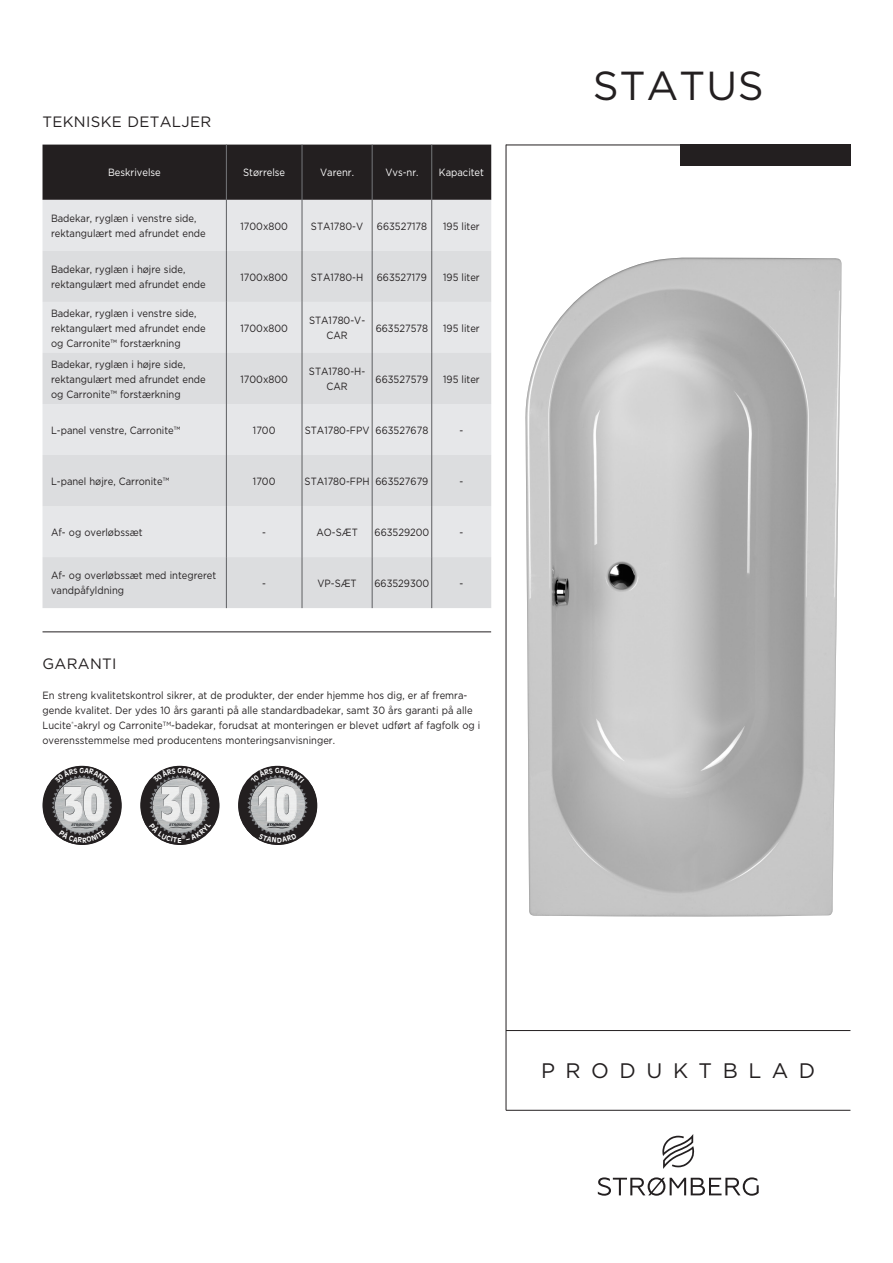
<style>
.page{position:relative;width:893px;height:1263px;background:#fff}
.page>*{position:absolute;margin:0;border:0;box-sizing:border-box;transform-origin:0 0}
.t1{font:40.5px "Gotham";letter-spacing:.02em;color:#231f20}
.t2{font:21px "Gotham";color:#231f20}
.Kat_06_-_brød_10_18{font:15px "Gotham";letter-spacing:.02em;color:#231f20}
.Kat_06_-_brød_10_18-2{font:10.5px/15px "Gotham";color:#231f20;scale:.9 1}
.Skema__Hoved__ny{font:10.5px "Gotham";color:#fff;scale:.9 1}
</style>
<div class="page">
<hr style="left:506px;top:145px;width:344px;height:1px;background:#231f20">
<hr style="left:506px;top:1110px;width:344px;height:1px;background:#231f20">
<hr style="left:506px;top:1030px;width:344px;height:1px;background:#231f20">
<hr style="left:506px;top:145px;width:1px;height:965px;background:#231f20">
<div style="left:680px;top:145px;width:170px;height:21px;background:#231f20"></div>
<div style="left:43px;top:145px;width:448px;height:55px;background:#231f20"></div>
<div style="left:43px;top:200px;width:448px;height:51px;background:#e6e7e9"></div>
<svg style="left:43px;top:251px;width:448px;height:357px;background:#e0e1e3"></svg>
<hr style="left:226px;top:145px;width:1px;height:55px;background:#6c6d70">
<hr style="left:301px;top:145px;width:2px;height:55px;background:#6c6d70">
<hr style="left:372px;top:145px;width:1px;height:55px;background:#6c6d70">
<hr style="left:431px;top:145px;width:1px;height:55px;background:#6c6d70">
<hr style="left:301px;top:200px;width:2px;height:51px;background:#6c6d70">
<hr style="left:301px;top:404px;width:2px;height:51px;background:#6c6d70">
<hr style="left:372px;top:200px;width:1px;height:51px;background:#6c6d70">
<hr style="left:372px;top:404px;width:1px;height:51px;background:#6c6d70">
<hr style="left:226px;top:200px;width:1px;height:51px;background:#6c6d70">
<hr style="left:431px;top:200px;width:1px;height:51px;background:#6c6d70">
<hr style="left:226px;top:404px;width:1px;height:51px;background:#6c6d70">
<hr style="left:431px;top:404px;width:1px;height:51px;background:#6c6d70">
<hr style="left:301px;top:251px;width:2px;height:51px;background:#6c6d70">
<hr style="left:301px;top:302px;width:2px;height:51px;background:#6c6d70">
<hr style="left:301px;top:353px;width:2px;height:51px;background:#6c6d70">
<hr style="left:372px;top:251px;width:1px;height:51px;background:#6c6d70">
<hr style="left:372px;top:302px;width:1px;height:51px;background:#6c6d70">
<hr style="left:372px;top:353px;width:1px;height:51px;background:#6c6d70">
<hr style="left:226px;top:251px;width:1px;height:51px;background:#6c6d70">
<hr style="left:431px;top:251px;width:1px;height:51px;background:#6c6d70">
<hr style="left:226px;top:302px;width:1px;height:51px;background:#6c6d70">
<hr style="left:431px;top:302px;width:1px;height:51px;background:#6c6d70">
<hr style="left:226px;top:353px;width:1px;height:51px;background:#6c6d70">
<hr style="left:431px;top:353px;width:1px;height:51px;background:#6c6d70">
<hr style="left:301px;top:455px;width:2px;height:51px;background:#6c6d70">
<hr style="left:372px;top:455px;width:1px;height:51px;background:#6c6d70">
<hr style="left:226px;top:455px;width:1px;height:51px;background:#6c6d70">
<hr style="left:431px;top:455px;width:1px;height:51px;background:#6c6d70">
<hr style="left:226px;top:506px;width:1px;height:51px;background:#6c6d70">
<hr style="left:226px;top:557px;width:1px;height:51px;background:#6c6d70">
<hr style="left:301px;top:506px;width:2px;height:51px;background:#6c6d70">
<hr style="left:301px;top:557px;width:2px;height:51px;background:#6c6d70">
<hr style="left:372px;top:506px;width:1px;height:51px;background:#6c6d70">
<hr style="left:372px;top:557px;width:1px;height:51px;background:#6c6d70">
<hr style="left:431px;top:506px;width:1px;height:51px;background:#6c6d70">
<hr style="left:431px;top:557px;width:1px;height:51px;background:#6c6d70">
<hr style="left:43px;top:631px;width:448px;height:1px;background:#231f20">
<img style="left:525px;top:258px;width:316px;height:658px">
<div style="left:43px;top:766px;width:78px;height:78px;background:#231f20;border-radius:50%"></div>
<div style="left:238px;top:766px;width:79px;height:78px;background:#231f20;border-radius:50%"></div>
<div style="left:140px;top:766px;width:79px;height:78px;background:#231f20;border-radius:50%"></div>
<svg style="left:598px;top:1177px;width:161px;height:19px"></svg>
<svg style="left:662px;top:1134px;width:32px;height:35px"></svg>
<svg style="left:52px;top:768px;width:60px;height:75px"></svg>
<svg style="left:247px;top:768px;width:61px;height:75px"></svg>
<svg style="left:149px;top:768px;width:62px;height:74px"></svg>
<p class="Kat_06_-_brød_10_18" style="left:43px;top:112px;width:170px">TEKNISKE DETALJER</p>
<p class="Skema__Hoved__ny" style="left:108px;top:166px;width:60px">Beskrivelse</p>
<p class="Skema__Hoved__ny" style="left:243px;top:166px;width:48px">Størrelse</p>
<p class="Skema__Hoved__ny" style="left:320px;top:166px;width:39px">Varenr.</p>
<p class="Skema__Hoved__ny" style="left:385px;top:166px;width:38px">Vvs-nr.</p>
<p class="Skema__Hoved__ny" style="left:439px;top:166px;width:52px">Kapacitet</p>
<p class="Kat_06_-_brød_10_18-2" style="left:51px;top:211px;width:173px">Badekar, ryglæn i venstre side, rektangulært med afrundet ende</p>
<p class="Kat_06_-_brød_10_18-2" style="left:240px;top:218px;width:54px">1700x800</p>
<p class="Kat_06_-_brød_10_18-2" style="left:311px;top:218px;width:60px">STA1780-V</p>
<p class="Kat_06_-_brød_10_18-2" style="left:377px;top:218px;width:57px">663527178</p>
<p class="Kat_06_-_brød_10_18-2" style="left:443px;top:218px;width:42px">195 liter</p>
<p class="Kat_06_-_brød_10_18-2" style="left:51px;top:262px;width:173px">Badekar, ryglæn i højre side, rektangulært med afrundet ende</p>
<p class="Kat_06_-_brød_10_18-2" style="left:240px;top:269px;width:54px">1700x800</p>
<p class="Kat_06_-_brød_10_18-2" style="left:311px;top:269px;width:60px">STA1780-H</p>
<p class="Kat_06_-_brød_10_18-2" style="left:377px;top:269px;width:57px">663527179</p>
<p class="Kat_06_-_brød_10_18-2" style="left:443px;top:269px;width:42px">195 liter</p>
<p class="Kat_06_-_brød_10_18-2" style="left:51px;top:305px;width:173px">Badekar, ryglæn i venstre side, rektangulært med afrundet ende</p>
<p class="Kat_06_-_brød_10_18-2" style="left:51px;top:335px;width:145px">og Carronite™ forstærkning</p>
<p class="Kat_06_-_brød_10_18-2" style="left:240px;top:320px;width:54px">1700x800</p>
<p class="Kat_06_-_brød_10_18-2" style="left:309px;top:313px;width:64px;text-align:center">STA1780-V-<br>CAR</p>
<p class="Kat_06_-_brød_10_18-2" style="left:376px;top:320px;width:60px">663527578</p>
<p class="Kat_06_-_brød_10_18-2" style="left:443px;top:320px;width:42px">195 liter</p>
<p class="Kat_06_-_brød_10_18-2" style="left:51px;top:356px;width:173px">Badekar, ryglæn i højre side, rektangulært med afrundet ende</p>
<p class="Kat_06_-_brød_10_18-2" style="left:51px;top:386px;width:145px">og Carronite™ forstærkning</p>
<p class="Kat_06_-_brød_10_18-2" style="left:240px;top:371px;width:54px">1700x800</p>
<p class="Kat_06_-_brød_10_18-2" style="left:309px;top:364px;width:64px;text-align:center">STA1780-H-<br>CAR</p>
<p class="Kat_06_-_brød_10_18-2" style="left:376px;top:371px;width:60px">663527579</p>
<p class="Kat_06_-_brød_10_18-2" style="left:443px;top:371px;width:42px">195 liter</p>
<p class="Kat_06_-_brød_10_18-2" style="left:51px;top:422px;width:145px">L-panel venstre, Carronite™</p>
<p class="Kat_06_-_brød_10_18-2" style="left:253px;top:422px;width:27px">1700</p>
<p class="Kat_06_-_brød_10_18-2" style="left:305px;top:422px;width:74px">STA1780-FPV</p>
<p class="Kat_06_-_brød_10_18-2" style="left:376px;top:422px;width:60px">663527678</p>
<p class="Kat_06_-_brød_10_18-2" style="left:460px;top:422px;width:6px">-</p>
<p class="Kat_06_-_brød_10_18-2" style="left:51px;top:473px;width:133px">L-panel højre, Carronite™</p>
<p class="Kat_06_-_brød_10_18-2" style="left:253px;top:473px;width:27px">1700</p>
<p class="Kat_06_-_brød_10_18-2" style="left:305px;top:473px;width:74px">STA1780-FPH</p>
<p class="Kat_06_-_brød_10_18-2" style="left:375px;top:473px;width:60px">663527679</p>
<p class="Kat_06_-_brød_10_18-2" style="left:460px;top:473px;width:6px">-</p>
<p class="Kat_06_-_brød_10_18-2" style="left:51px;top:524px;width:103px">Af- og overløbssæt</p>
<p class="Kat_06_-_brød_10_18-2" style="left:262px;top:524px;width:6px">-</p>
<p class="Kat_06_-_brød_10_18-2" style="left:316px;top:524px;width:48px">AO-SÆT</p>
<p class="Kat_06_-_brød_10_18-2" style="left:375px;top:524px;width:62px">663529200</p>
<p class="Kat_06_-_brød_10_18-2" style="left:460px;top:524px;width:6px">-</p>
<p class="Kat_06_-_brød_10_18-2" style="left:51px;top:568px;width:185px">Af- og overløbssæt med integreret</p>
<p class="Kat_06_-_brød_10_18-2" style="left:51px;top:583px;width:83px">vandpåfyldning</p>
<p class="Kat_06_-_brød_10_18-2" style="left:262px;top:575px;width:6px">-</p>
<p class="Kat_06_-_brød_10_18-2" style="left:317px;top:575px;width:45px">VP-SÆT</p>
<p class="Kat_06_-_brød_10_18-2" style="left:374px;top:575px;width:62px">663529300</p>
<p class="Kat_06_-_brød_10_18-2" style="left:460px;top:575px;width:6px">-</p>
<p class="Kat_06_-_brød_10_18" style="left:43px;top:654px;width:76px">GARANTI</p>
<p class="Kat_06_-_brød_10_18-2" style="left:43px;top:687px;width:488px">En streng kvalitetskontrol sikrer, at de produkter, der ender hjemme hos dig, er af fremra&shy;gende kvalitet. Der ydes 10 års garanti på alle standardbadekar, samt 30 års garanti på alle Lucite<sup>®</sup>-akryl og Carronite<sup>TM</sup>-badekar, forudsat at monteringen er blevet udført af fagfolk og i overensstemmelse med producentens monteringsanvisninger.</p>
<p class="t1" style="left:593px;top:60px;width:173px">STATUS</p>
<p class="t2" style="left:541px;top:1057px;width:276px">P R O D U K T B L A D</p>
</div>
